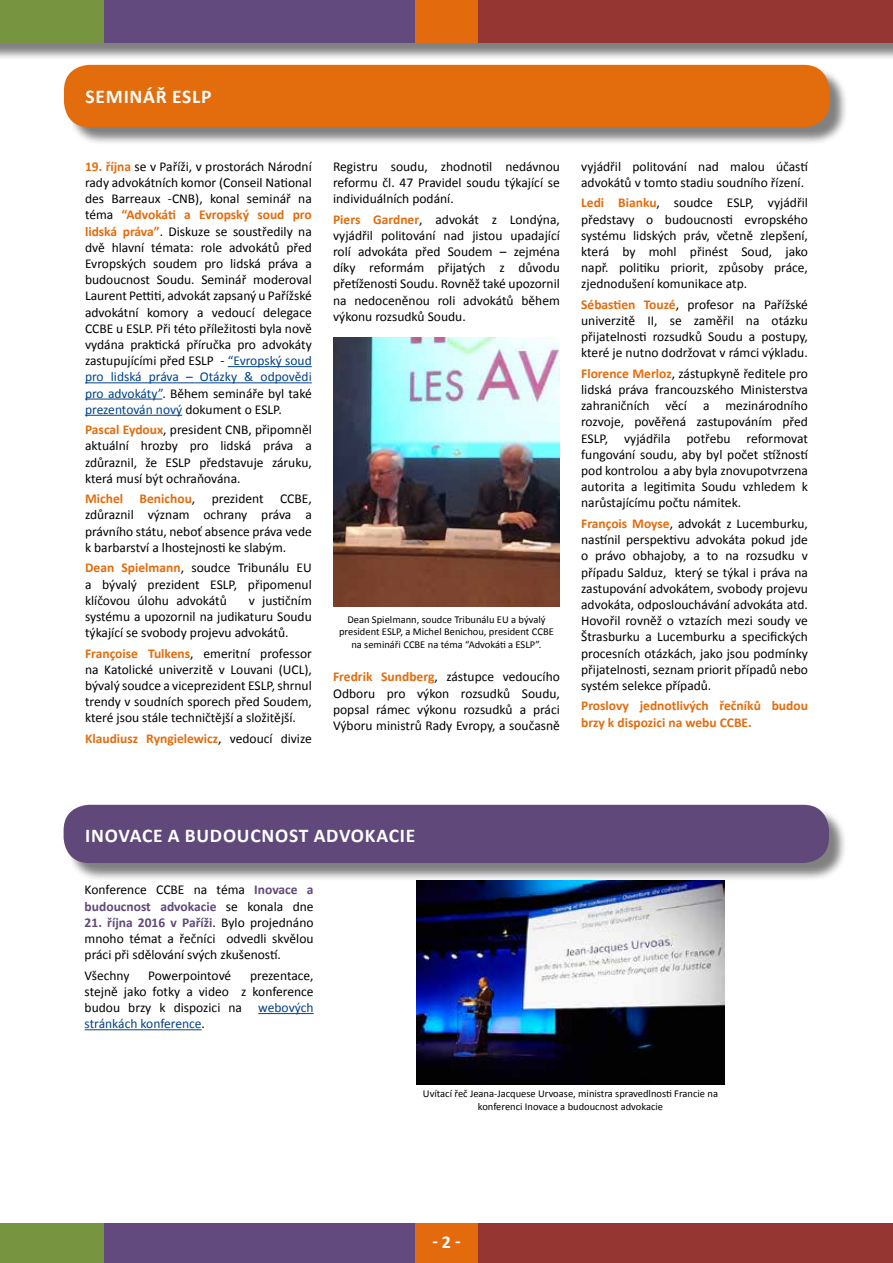
<style>
.page{position:relative;width:893px;height:1263px;background:#fff}
.page>*{position:absolute;margin:0;border:0;box-sizing:border-box;transform-origin:0 0}
.t1{font:700 19.5px "Calibri";letter-spacing:.04em;color:#fff}
.t2{font:700 18px "Calibri";color:#fff}
.t3{font:13.5px/16.2px "Calibri";color:#000;text-align:justify}
.t4{font:700 13.5px/16.2px "Calibri";color:#e36c0d}
.t5{font:10.5px/12.6px "Calibri";color:#000;text-align:center}
.s1{font-weight:700;color:#e36c0d}
.s2{color:#004289}
.s3{font-weight:400;color:#000}
.s4{font-weight:700;color:#60497a}
</style>
<div class="page">
<div style="left:478px;top:1223px;width:415px;height:40px;background:#953633"></div>
<div style="left:103px;top:1223px;width:312px;height:40px;background:#62497e"></div>
<div style="left:415px;top:1223px;width:63px;height:40px;background:#e46b0d"></div>
<div style="left:0;top:1223px;width:103px;height:40px;background:#779441"></div>
<div style="left:0;top:0;width:893px;height:61px;background:#000;opacity:.5"></div>
<div style="left:478px;top:0;width:415px;height:43px;background:#953633"></div>
<div style="left:103px;top:0;width:312px;height:43px;background:#62497e"></div>
<div style="left:415px;top:0;width:63px;height:43px;background:#e46b0d"></div>
<div style="left:0;top:0;width:103px;height:43px;background:#779441"></div>
<div style="left:66px;top:807px;width:782px;height:75px;background:#000;opacity:.5"></div>
<div style="left:64px;top:805px;width:765px;height:58px;background:#60497a;border-radius:26px"></div>
<div style="left:67px;top:67px;width:781px;height:79px;background:#000;opacity:.5"></div>
<div style="left:64px;top:65px;width:765px;height:62px;background:#e36c0d;border-radius:26px"></div>
<img style="left:333px;top:338px;width:227px;height:268px">
<img style="left:417px;top:880px;width:307px;height:205px">
<hr style="left:228px;top:366px;width:84px;height:1px;background:#004289">
<hr style="left:85px;top:382px;width:227px;height:1px;background:#004289">
<hr style="left:85px;top:399px;width:77px;height:1px;background:#004289">
<hr style="left:85px;top:415px;width:97px;height:1px;background:#004289">
<hr style="left:258px;top:1013px;width:56px;height:1px;background:#004289">
<hr style="left:85px;top:1029px;width:117px;height:1px;background:#004289">
<h1 class="t1" style="left:86px;top:84px;width:127px">SEMINÁŘ ESLP</h1>
<p class="t3" style="left:85px;top:158px;width:228px"><span class="s1">19. října</span> se v Paříži, v prostorách Národní rady advokátních komor (Conseil National des Barreaux -CNB), konal seminář na téma <span class="s1">“Advokáti a Evropský soud pro lidská práva”</span>. Diskuze se soustředily na dvě hlavní témata: role advokátů před Evropských soudem pro lidská práva a budoucnost Soudu. Seminář moderoval Laurent Pettiti, advokát zapsaný u Pařížské advokátní komory a vedoucí delegace CCBE u ESLP. Při této příležitosti byla nově vydána praktická příručka pro advokáty zastupujícími před ESLP - <span class="s2">“Evropský soud pro lidská práva – Otázky &amp; odpovědi pro advokáty”</span>. Během semináře byl také <span class="s2">prezentován nový</span> dokument o ESLP.</p>
<p class="t3" style="left:85px;top:422px;width:228px"><span class="s1">Pascal Eydoux</span>, president CNB, připomněl aktuální hrozby pro lidská práva a zdůraznil, že ESLP představuje záruku, která musí být ochraňována.</p>
<p class="t3" style="left:85px;top:491px;width:228px"><span class="s1">Michel Benichou</span>, prezident CCBE, zdůraznil význam ochrany práva a právního státu, neboť absence práva vede k barbarství a lhostejnosti ke slabým.</p>
<p class="t3" style="left:85px;top:560px;width:228px"><span class="s1">Dean Spielmann</span>, soudce Tribunálu EU a bývalý prezident ESLP, připomenul klíčovou úlohu advokátů</p>
<p class="t3" style="left:85px;top:592px;width:228px;text-indent:164px">v justičním systému a upozornil na judikaturu Soudu týkající se svobody projevu advokátů.</p>
<p class="t3" style="left:85px;top:645px;width:228px"><span class="s1">Françoise Tulkens</span>, emeritní professor na Katolické univerzitě v Louvani (UCL), bývalý soudce a viceprezident ESLP, shrnul trendy v soudních sporech před Soudem, které jsou stále techničtější a složitější.</p>
<p class="t4" style="left:85px;top:730px;width:228px">Klaudiusz Ryngielewicz<span class="s3">, vedoucí divize</span></p>
<p class="t3" style="left:333px;top:158px;width:228px">Registru soudu, zhodnotil nedávnou reformu čl. 47 Pravidel soudu týkající se individuálních podání.</p>
<p class="t3" style="left:333px;top:211px;width:228px"><span class="s1">Piers Gardner</span>, advokát z Londýna, vyjádřil politování nad jistou upadající rolí advokáta před Soudem – zejména díky reformám přijatých z důvodu přetíženosti Soudu. Rovněž také upozornil na nedoceněnou roli advokátů během výkonu rozsudků Soudu.</p>
<p class="t5" style="left:339px;top:613px;width:216px">Dean Spielmann, soudce Tribunálu EU a bývalý president ESLP, a Michel Benichou, president CCBE na semináři CCBE na téma “Advokáti a ESLP”.</p>
<p class="t3" style="left:333px;top:669px;width:228px"><span class="s1">Fredrik Sundberg</span>, zástupce vedoucího Odboru pro výkon rozsudků Soudu, popsal rámec výkonu rozsudků a práci Výboru ministrů Rady Evropy, a současně</p>
<p class="t3" style="left:581px;top:158px;width:228px">vyjádřil politování nad malou účastí advokátů v tomto stadiu soudního řízení.</p>
<p class="t3" style="left:581px;top:195px;width:228px"><span class="s1">Ledi Bianku</span>, soudce ESLP, vyjádřil představy o budoucnosti evropského systému lidských práv, včetně zlepšení, která by mohl přinést Soud, jako např. politiku priorit, způsoby práce, zjednodušení komunikace atp.</p>
<p class="t3" style="left:581px;top:296px;width:228px"><span class="s1">Sébastien Touzé</span>, profesor na Pařížské univerzitě II, se zaměřil na otázku přijatelnosti rozsudků Soudu a postupy, které je nutno dodržovat v rámci výkladu.</p>
<p class="t3" style="left:581px;top:365px;width:228px"><span class="s1">Florence Merloz</span>, zástupkyně ředitele pro lidská práva francouzského Ministerstva zahraničních věcí a mezinárodního rozvoje, pověřená zastupováním před ESLP, vyjádřila potřebu reformovat fungování soudu, aby byl počet stížností pod kontrolou a aby byla znovupotvrzena autorita a legitimita Soudu vzhledem k narůstajícímu počtu námitek.</p>
<p class="t3" style="left:581px;top:515px;width:228px"><span class="s1">François Moyse</span>, advokát z Lucemburku, nastínil perspektivu advokáta pokud jde o právo obhajoby, a to na rozsudku v případu Salduz, který se týkal i práva na zastupování advokátem, svobody projevu advokáta, odposlouchávání advokáta atd.<br>Hovořil rovněž o vztazích mezi soudy ve Štrasburku a Lucemburku a specifických procesních otázkách, jako jsou podmínky přijatelnosti, seznam priorit případů nebo systém selekce případů.</p>
<p class="t4" style="left:581px;top:698px;width:228px">Proslovy jednotlivých řečníků budou brzy k dispozici na webu CCBE.</p>
<h1 class="t1" style="left:85px;top:823px;width:331px">INOVACE A BUDOUCNOST ADVOKACIE</h1>
<p class="t3" style="left:85px;top:882px;width:230px">Konference CCBE na téma <span class="s4">Inovace a budoucnost advokacie</span> se konala dne</p>
<p class="t3" style="left:85px;top:914px;width:230px"><span class="s4">21. října 2016 v Paříži</span>. Bylo projednáno mnoho témat a řečníci odvedli skvělou práci při sdělování svých zkušeností.</p>
<p class="t3" style="left:85px;top:967px;width:46px">Všechny</p>
<p class="t3" style="left:148px;top:967px;width:85px">Powerpointové</p>
<p class="t3" style="left:85px;top:967px;width:230px;text-indent:165px">prezentace, stejně jako fotky a video z konference budou brzy k dispozici na <span class="s2">webových stránkách konference</span>.</p>
<p class="t5" style="left:423px;top:1087px;width:297px">Uvítací řeč Jeana-Jacquese Urvoase, ministra spravedlnosti Francie na konferenci Inovace a budoucnost advokacie</p>
<h2 class="t2" style="left:432px;top:1231px;width:30px">- 2 -</h2>
</div>
